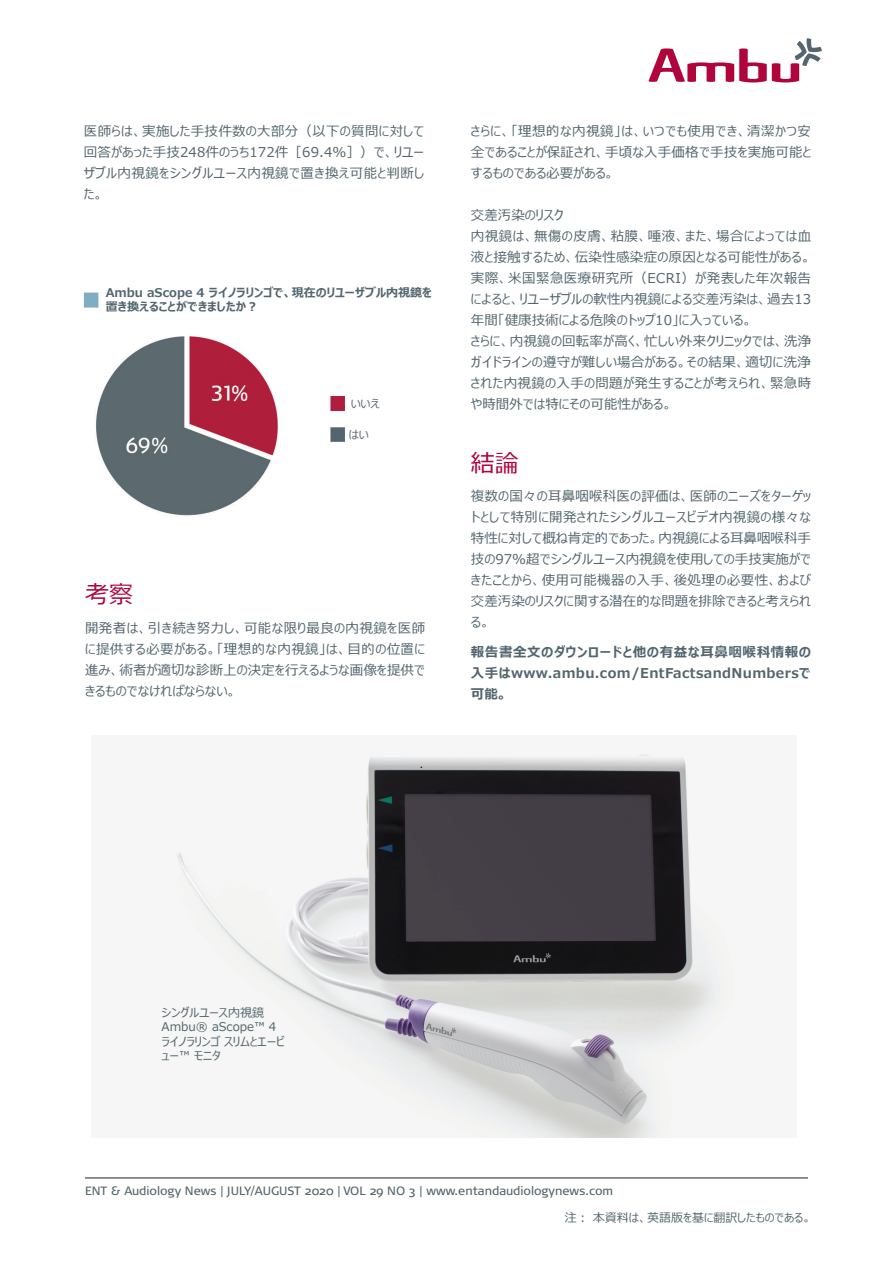
<style>
.page{position:relative;width:893px;height:1263px;background:#fff}
.page>*{position:absolute;margin:0;border:0;box-sizing:border-box;transform-origin:0 0}
.t1{font:24px "Meiryo UI";color:#b0043d}
.t2{font:13.5px/21px "Meiryo UI";letter-spacing:.015em;color:#53656e;text-align:justify}
.t3{font:700 13.5px/21px "Meiryo UI";letter-spacing:.025em;color:#53656e;text-align:justify}
.t4{font:12px/14.4px "Meiryo UI";color:#53656e}
.t5{font:12px "Signa OT";color:#53656e}
.t6{font:700 12px/14.4px "Meiryo UI";color:#53656e}
</style>
<div class="page">
<hr style="left:85px;top:1178px;width:723px;height:1px;background:#231f20">
<img style="left:83px;top:292px;width:262px;height:224px">
<div style="left:106px;top:282px;width:326px;height:35px;background:#fff"></div>
<img style="left:173px;top:753px;width:562px;height:385px">
<svg style="left:648px;top:38px;width:174px;height:44px"></svg>
<p class="t2" style="left:84px;top:121px;width:342px">医師らは、実施した手技件数の大部分（以下の質問に対して回答があった手技248件のうち172件［69.4%］）で、リユーザブル内視鏡をシングルユース内視鏡で置き換え可能と判断した。</p>
<p class="t6" style="left:106px;top:286px;width:328px">Ambu aScope 4 ライノラリンゴで、現在のリユーザブル内視鏡を置き換えることができましたか︖</p>
<p class="t4" style="left:351px;top:397px;width:31px">いいえ</p>
<p class="t4" style="left:349px;top:428px;width:22px">はい</p>
<h1 class="t1" style="left:85px;top:578px;width:49px">考察</h1>
<p class="t2" style="left:85px;top:618px;width:342px">開発者は、引き続き努力し、可能な限り最良の内視鏡を医師に提供する必要がある。「理想的な内視鏡」は、目的の位置に進み、術者が適切な診断上の決定を行えるような画像を提供できるものでなければならない。</p>
<p class="t2" style="left:471px;top:121px;width:342px">さらに、「理想的な内視鏡」は、いつでも使用でき、清潔かつ安全であることが保証され、手頃な入手価格で手技を実施可能とするものである必要がある。</p>
<p class="t2" style="left:471px;top:205px;width:342px;text-align:left">交差汚染のリスク<br>内視鏡は、無傷の皮膚、粘膜、唾液、また、場合によっては血液と接触するため、伝染性感染症の原因となる可能性がある。実際、米国緊急医療研究所（ECRI）が発表した年次報告によると、リユーザブルの軟性内視鏡による交差汚染は、過去13年間「健康技術による危険のトップ10」に入っている。<br>さらに、内視鏡の回転率が高く、忙しい外来クリニックでは、洗浄ガイドラインの遵守が難しい場合がある。その結果、適切に洗浄された内視鏡の入手の問題が発生することが考えられ、緊急時や時間外では特にその可能性がある。</p>
<h1 class="t1" style="left:471px;top:446px;width:49px">結論</h1>
<p class="t2" style="left:471px;top:487px;width:342px">複数の国々の耳鼻咽喉科医の評価は、医師のニーズをターゲットとして特別に開発されたシングルユースビデオ内視鏡の様々な特性に対して概ね肯定的であった。内視鏡による耳鼻咽喉科手技の97%超でシングルユース内視鏡を使用しての手技実施ができたことから、使用可能機器の入手、後処理の必要性、および交差汚染のリスクに関する潜在的な問題を排除できると考えられる。</p>
<p class="t3" style="left:471px;top:642px;width:342px">報告書全文のダウンロードと他の有益な耳鼻咽喉科情報の入手はwww.ambu.com/EntFactsandNumbersで可能。</p>
<p class="t4" style="left:162px;top:1006px;width:125px">シングルユース内視鏡<br>Ambu® aScope™ 4ライノラリンゴ スリムとエービュー™ モニタ</p>
<p class="t5" style="left:85px;top:1184px;width:530px">ENT &amp; Audiology News | JULY/AUGUST 2020 | VOL 29 NO 3 | www.entandaudiologynews.com</p>
<p class="t4" style="left:565px;top:1211px;width:248px">注︓ 本資料は、英語版を基に翻訳したものである。</p>
</div>
